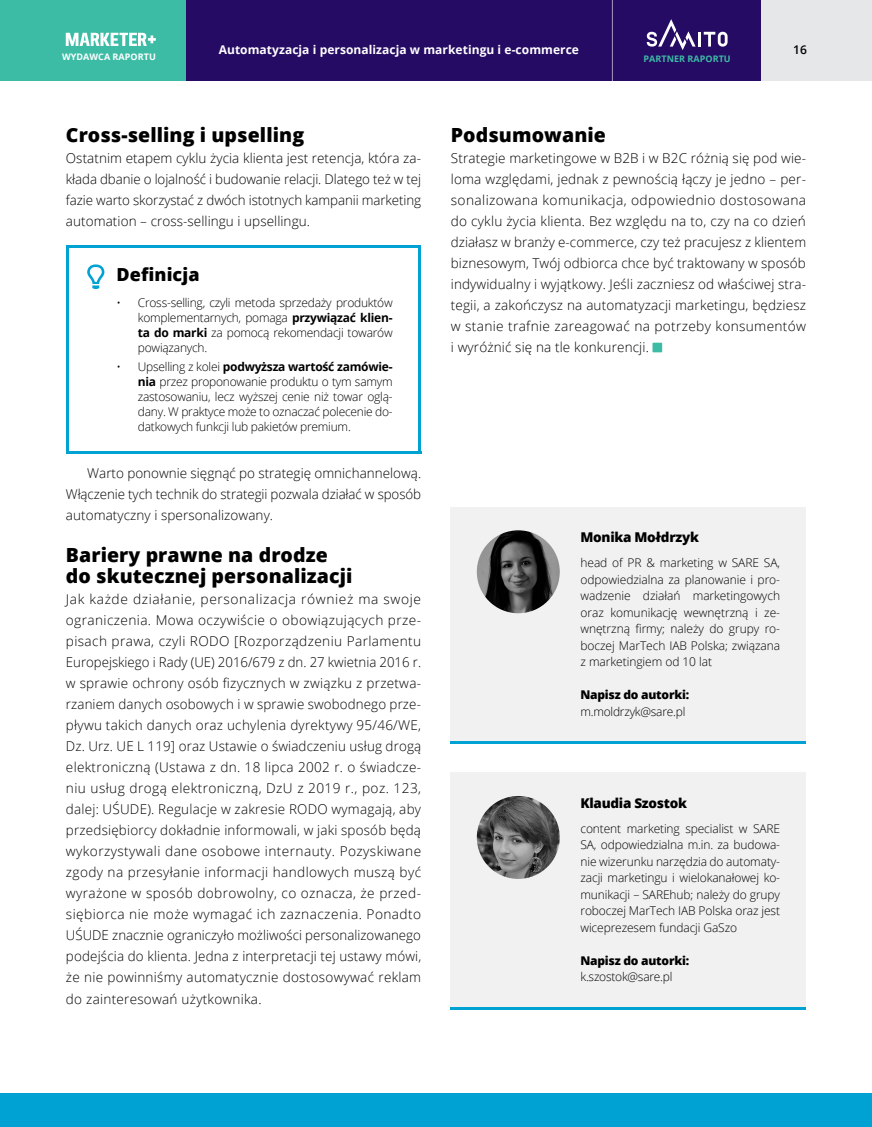
<style>
.page{position:relative;width:872px;height:1127px;background:#fff}
.page>*{position:absolute;margin:0;border:0;box-sizing:border-box;transform-origin:0 0}
.t1{font:800 19.5px/21px "Open Sans";letter-spacing:.005em;color:#000}
.t2{font:800 18px "Open Sans";letter-spacing:.005em;color:#000}
.t3{font:300 13.5px/21px "Open Sans";letter-spacing:.005em;color:#000;text-align:justify}
.t4{font:800 13.5px "Open Sans";letter-spacing:-.02em;color:#000}
.t5{font:300 12px/16.5px "Open Sans";letter-spacing:-.02em;color:#000;text-align:justify}
.t6{font:700 12px "Open Sans";letter-spacing:.005em;color:#fff}
.t7{font:800 12px "Open Sans";letter-spacing:-.02em;color:#000}
.t8{font:600 12px "Open Sans";color:#000}
.t9{font:700 9px "Open Sans";letter-spacing:.005em;color:#fff}
.t10{font:700 9px "Open Sans";letter-spacing:.005em;color:#3cbca5}
.s1{font-weight:700}
</style>
<div class="page">
<div style="left:149px;top:0;width:723px;height:80px;background:#250b63"></div>
<div style="left:761px;top:0;width:111px;height:80px;background:#e6e7e8"></div>
<div style="left:0;top:0;width:185px;height:80px;background:#3cbca5"></div>
<hr style="left:612px;top:0;width:1px;height:81px;background:#fff">
<div style="left:0;top:1093px;width:872px;height:34px;background:#00a1d3"></div>
<svg style="left:66px;top:33px;width:90px;height:13px"></svg>
<hr style="left:697px;top:32px;width:3px;height:15px;background:#fff">
<svg style="left:703px;top:32px;width:24px;height:15px"></svg>
<svg style="left:646px;top:19px;width:49px;height:31px"></svg>
<hr style="left:66px;top:245px;width:355px;height:3px;background:#00a1d3">
<hr style="left:66px;top:451px;width:355px;height:3px;background:#00a1d3">
<hr style="left:66px;top:246px;width:3px;height:207px;background:#00a1d3">
<hr style="left:418px;top:246px;width:3px;height:207px;background:#00a1d3">
<svg style="left:87px;top:264px;width:18px;height:25px"></svg>
<div style="left:451px;top:507px;width:355px;height:234px;background:#f1f1f2"></div>
<img style="left:477px;top:530px;width:83px;height:83px;border-radius:41px">
<hr style="left:451px;top:741px;width:355px;height:3px;background:#00a1d3">
<div style="left:451px;top:772px;width:355px;height:235px;background:#f1f1f2"></div>
<img style="left:477px;top:796px;width:83px;height:83px;border-radius:41px">
<hr style="left:451px;top:1006px;width:355px;height:3px;background:#00a1d3">
<div style="left:652px;top:343px;width:10px;height:9px;background:#3cbca5"></div>
<p class="t6" style="left:219px;top:41px;width:362px">Automatyzacja i personalizacja w marketingu i e-commerce</p>
<p class="t8" style="left:793px;top:41px;width:15px">16</p>
<p class="t9" style="left:62px;top:51px;width:95px">WYDAWCA RAPORTU</p>
<p class="t10" style="left:643px;top:53px;width:89px">PARTNER RAPORTU</p>
<h1 class="t1" style="left:66px;top:124px;width:240px">Cross-selling i upselling</h1>
<p class="t3" style="left:66px;top:148px;width:357px">Ostatnim etapem cyklu życia klienta jest retencja, która za&shy;kłada dbanie o lojalność i budowanie relacji. Dlatego też w tej fazie warto skorzystać z dwóch istotnych kampanii marketing automation – cross-sellingu i upsellingu.</p>
<h2 class="t2" style="left:117px;top:261px;width:84px">Definicja</h2>
<p class="t5" style="left:138px;top:295px;width:256px;line-height:15px;text-indent:-21px">• Cross-selling, czyli metoda sprzedaży produktów komplementarnych, pomaga <span class="s1">przywiązać klien&shy;ta do marki</span> za pomocą rekomendacji towarów powiązanych.</p>
<p class="t5" style="left:138px;top:359px;width:256px;line-height:15px;text-indent:-21px">• Upselling z kolei <span class="s1">podwyższa wartość zamówie&shy;nia</span> przez proponowanie produktu o tym samym zastosowaniu, lecz wyższej cenie niż towar oglą&shy;dany. W praktyce może to oznaczać polecenie do&shy;datkowych funkcji lub pakietów premium.</p>
<p class="t3" style="left:66px;top:463px;width:357px;text-indent:21px">Warto ponownie sięgnąć po strategię omnichannelową.<br>Włączenie tych technik do strategii pozwala działać w sposób automatyczny i spersonalizowany.</p>
<h1 class="t1" style="left:66px;top:544px;width:288px">Bariery prawne na drodze do skutecznej personalizacji</h1>
<p class="t3" style="left:66px;top:589px;width:357px">Jak każde działanie, personalizacja również ma swoje ograniczenia. Mowa oczywiście o obowiązujących prze&shy;pisach prawa, czyli RODO [Rozporządzeniu Parlamentu Europejskiego i Rady (UE) 2016/679 z dn. 27 kwietnia 2016 r. w sprawie ochrony osób fizycznych w związku z przetwa&shy;rzaniem danych osobowych i w sprawie swobodnego prze&shy;pływu takich danych oraz uchylenia dyrektywy 95/46/WE, Dz. Urz. UE L 119] oraz Ustawie o świadczeniu usług drogą elektroniczną (Ustawa z dn. 18 lipca 2002 r. o świadcze&shy;niu usług drogą elektroniczną, DzU z 2019 r., poz. 123, dalej: UŚUDE). Regulacje w zakresie RODO wymagają, aby przedsiębiorcy dokładnie informowali, w jaki sposób będą wykorzystywali dane osobowe internauty. Pozyskiwane zgody na przesyłanie informacji handlowych muszą być wyrażone w sposób dobrowolny, co oznacza, że przed&shy;siębiorca nie może wymagać ich zaznaczenia. Ponadto UŚUDE znacznie ograniczyło możliwości personalizowanego podejścia do klienta. Jedna z interpretacji tej ustawy mówi, że nie powinniśmy automatycznie dostosowywać reklam do zainteresowań użytkownika.</p>
<h1 class="t1" style="left:451px;top:124px;width:157px">Podsumowanie</h1>
<p class="t3" style="left:451px;top:148px;width:357px">Strategie marketingowe w B2B i w B2C różnią się pod wie&shy;loma względami, jednak z pewnością łączy je jedno – per&shy;sonalizowana komunikacja, odpowiednio dostosowana do cyklu życia klienta. Bez względu na to, czy na co dzień działasz w branży e-commerce, czy też pracujesz z klientem biznesowym, Twój odbiorca chce być traktowany w sposób indywidualny i wyjątkowy. Jeśli zaczniesz od właściwej stra&shy;tegii, a zakończysz na automatyzacji marketingu, będziesz w stanie trafnie zareagować na potrzeby konsumentów i wyróżnić się na tle konkurencji.</p>
<p class="t4" style="left:580px;top:527px;width:120px">Monika Mołdrzyk</p>
<p class="t5" style="left:580px;top:554px;width:201px">head of PR &amp; marketing w SARE SA, odpowiedzialna za planowanie i pro&shy;wadzenie działań marketingowych oraz komunikację wewnętrzną i ze&shy;wnętrzną firmy; należy do grupy ro&shy;boczej MarTech IAB Polska; związana z marketingiem od 10 lat</p>
<p class="t7" style="left:580px;top:686px;width:110px">Napisz do autorki:</p>
<p class="t5" style="left:580px;top:703px;width:106px">m.moldrzyk@sare.pl</p>
<p class="t4" style="left:580px;top:793px;width:108px">Klaudia Szostok</p>
<p class="t5" style="left:580px;top:820px;width:201px">content marketing specialist w SARE SA, odpowiedzialna m.in. za budowa&shy;nie wizerunku narzędzia do automaty&shy;zacji marketingu i wielokanałowej ko&shy;munikacji – SAREhub; należy do grupy roboczej MarTech IAB Polska oraz jest wiceprezesem fundacji GaSzo</p>
<p class="t7" style="left:580px;top:951px;width:110px">Napisz do autorki:</p>
<p class="t5" style="left:580px;top:968px;width:93px">k.szostok@sare.pl</p>
</div>
